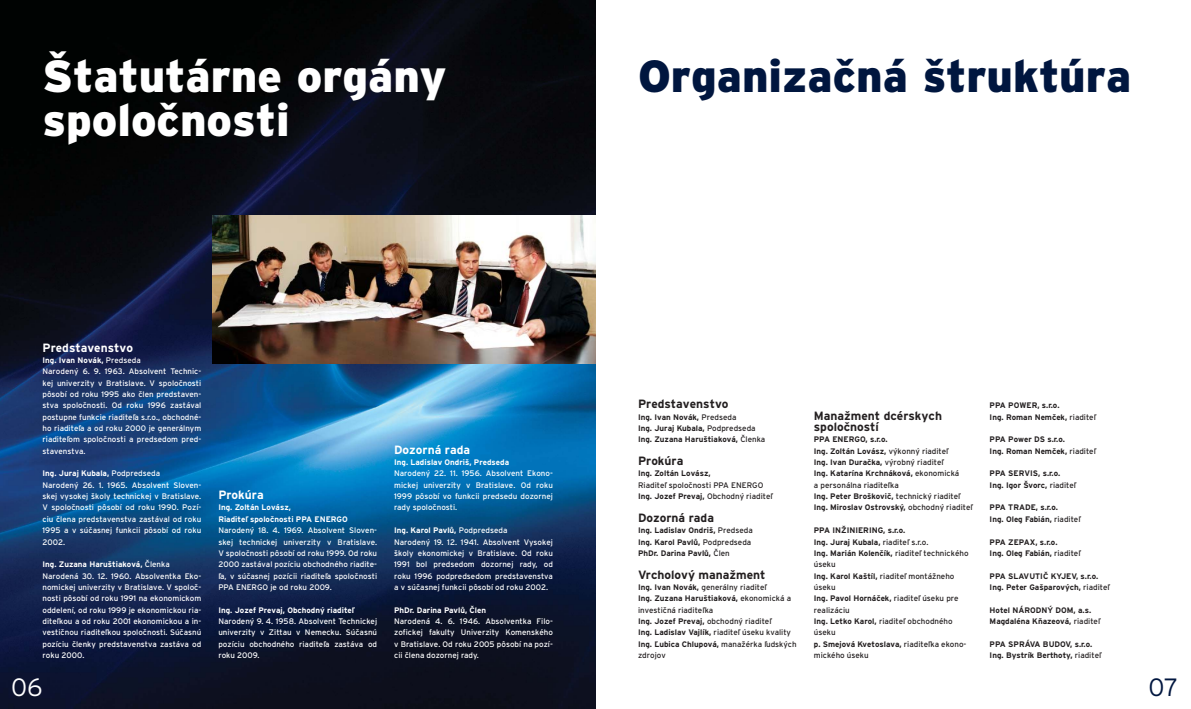
<style>
.page{position:relative;width:1191px;height:709px;background:#fff}
.page>*{position:absolute;margin:0;border:0;box-sizing:border-box;transform-origin:0 0}
.t1{font:900 45px/44px "Interstate CE";color:#fff}
.t2{font:900 45px "Interstate CE";color:#00163f}
.t3{font:300 25px "Interstate CE";color:#fff}
.t4{font:300 25px "Interstate CE";color:#00163f}
.t5{font:700 12px/11.3px "Interstate CE";color:#231f20}
.t6{font:700 12px "Interstate CE";color:#fff}
.t7{font:8px/11.3px "Interstate CE";color:#fff}
.t8{font:700 8px/11.3px "Interstate CE";color:#231f20}
.t9{font:8px/11.3px "Interstate CE";color:#231f20}
.t10{font:700 8px/11.3px "Interstate CE";color:#fff}
.s1{font-weight:700}
.s2{font-weight:400}
</style>
<div class="page">
<img style="left:0;top:0;width:595px;height:709px">
<img style="left:213px;top:215px;width:382px;height:148px">
<h1 class="t1" style="left:43px;top:58px;width:405px">Štatutárne orgány spoločnosti</h1>
<h3 class="t6" style="left:43px;top:343px;width:92px">Predstavenstvo</h3>
<p class="t7" style="left:43px;top:355px;width:160px"><span class="s1">Ing. Ivan Novák,</span> Predseda<br>Narodený 6. 9. 1963. Absolvent Technic&shy;kej univerzity v Bratislave. V spoločnosti pôsobí od roku 1995 ako člen predstaven&shy;stva spoločnosti. Od roku 1996 zastával postupne funkcie riaditeľa s.r.o., obchodné&shy;ho riaditeľa a od roku 2000 je generálnym riaditeľom spoločnosti a predsedom pred&shy;stavenstva.</p>
<p class="t7" style="left:43px;top:469px;width:160px"><span class="s1">Ing. Juraj Kubala,</span> Podpredseda<br>Narodený 26. 1. 1965. Absolvent Sloven&shy;skej vysokej školy technickej v Bratislave.<br>V spoločnosti pôsobí od roku 1990. Pozí&shy;ciu člena predstavenstva zastával od roku 1995 a v súčasnej funkcii pôsobí od roku 2002.</p>
<p class="t7" style="left:43px;top:559px;width:160px"><span class="s1">Ing. Zuzana Haruštiaková,</span> Členka Narodená 30. 12. 1960. Absolventka Eko&shy;nomickej univerzity v Bratislave. V spoloč&shy;nosti pôsobí od roku 1991 na ekonomickom oddelení, od roku 1999 je ekonomickou ria&shy;diteľkou a od roku 2001 ekonomickou a in&shy;vestičnou riaditeľkou spoločnosti. Súčasnú pozíciu členky predstavenstva zastáva od roku 2000.</p>
<h3 class="t6" style="left:218px;top:490px;width:47px">Prokúra</h3>
<p class="t10" style="left:218px;top:502px;width:131px">Ing. Zoltán Lovász,<br>Riaditeľ spoločnosti PPA ENERGO</p>
<p class="t7" style="left:218px;top:525px;width:160px;text-align:justify">Narodený 18. 4. 1969. Absolvent Sloven&shy;skej technickej univerzity v Bratislave.<br>V spoločnosti pôsobí od roku 1999. Od roku 2000 zastával pozíciu obchodného riadite&shy;ľa, v súčasnej pozícii riaditeľa spoločnosti PPA ENERGO je od roku 2009.</p>
<p class="t10" style="left:218px;top:604px;width:137px">Ing. Jozef Prevaj, Obchodný riaditeľ</p>
<p class="t7" style="left:218px;top:616px;width:160px;text-align:justify">Narodený 9. 4. 1958. Absolvent Technickej univerzity v Zittau v Nemecku. Súčasnú pozíciu obchodného riaditeľa zastáva od roku 2009.</p>
<h3 class="t6" style="left:394px;top:445px;width:77px">Dozorná rada</h3>
<p class="t10" style="left:394px;top:457px;width:116px">Ing. Ladislav Ondriš, Predseda</p>
<p class="t7" style="left:394px;top:469px;width:160px;text-align:justify">Narodený 22. 11. 1956. Absolvent Ekono&shy;mickej univerzity v Bratislave. Od roku 1999 pôsobí vo funkcii predsedu dozornej rady spoločnosti.</p>
<p class="t7" style="left:394px;top:525px;width:160px"><span class="s1">Ing. Karol Pavlů,</span> Podpredseda<br>Narodený 19. 12. 1941. Absolvent Vysokej školy ekonomickej v Bratislave. Od roku 1991 bol predsedom dozornej rady, od roku 1996 podpredsedom predstavenstva a v súčasnej funkcii pôsobí od roku 2002.</p>
<p class="t10" style="left:394px;top:604px;width:94px">PhDr. Darina Pavlů, Člen</p>
<p class="t7" style="left:394px;top:616px;width:160px;text-align:justify">Narodená 4. 6. 1946. Absolventka Filo&shy;zofickej fakulty Univerzity Komenského v Bratislave. Od roku 2005 pôsobí na pozí&shy;cii člena dozornej rady.</p>
<h1 class="t2" style="left:638px;top:59px;width:494px">Organizačná štruktúra</h1>
<h3 class="t5" style="left:638px;top:399px;width:92px">Predstavenstvo</h3>
<p class="t8" style="left:638px;top:412px;width:129px">Ing. Ivan Novák, <span class="s2">Predseda<br></span>Ing. Juraj Kubala, <span class="s2">Podpredseda<br></span>Ing. Zuzana Haruštiaková, <span class="s2">Členka</span></p>
<h3 class="t5" style="left:638px;top:456px;width:47px">Prokúra</h3>
<p class="t8" style="left:638px;top:468px;width:74px">Ing. Zoltán Lovász,</p>
<p class="t9" style="left:638px;top:480px;width:136px">Riaditeľ spoločnosti PPA ENERGO<br><span class="s1">Ing. Jozef Prevaj,</span> Obchodný riaditeľ</p>
<h3 class="t5" style="left:638px;top:513px;width:77px">Dozorná rada</h3>
<p class="t8" style="left:638px;top:525px;width:116px">Ing. Ladislav Ondriš, <span class="s2">Predseda<br></span>Ing. Karol Pavlů, <span class="s2">Podpredseda<br></span>PhDr. Darina Pavlů, <span class="s2">Člen</span></p>
<h3 class="t5" style="left:638px;top:569px;width:129px">Vrcholový manažment</h3>
<p class="t9" style="left:638px;top:582px;width:160px"><span class="s1">Ing. Ivan Novák,</span> generálny riaditeľ<br><span class="s1">Ing. Zuzana Haruštiaková,</span> ekonomická a investičná riaditeľka<br><span class="s1">Ing. Jozef Prevaj,</span> obchodný riaditeľ<br><span class="s1">Ing. Ladislav Vajlík,</span> riaditeľ úseku kvality <span class="s1">Ing. Ľubica Chlupová,</span> manažérka ľudských zdrojov</p>
<h3 class="t5" style="left:814px;top:411px;width:130px">Manažment dcérskych spoločností</h3>
<p class="t8" style="left:814px;top:434px;width:160px">PPA ENERGO, s.r.o.<br>Ing. Zoltán Lovász, <span class="s2">výkonný riaditeľ<br></span>Ing. Ivan Duračka, <span class="s2">výrobný riaditeľ<br></span>Ing. Katarína Krchnáková, <span class="s2">ekonomická<br>a personálna riaditeľka<br></span>Ing. Peter Broškovič, <span class="s2">technický riaditeľ </span>Ing. Miroslav Ostrovský, <span class="s2">obchodný riaditeľ</span></p>
<p class="t9" style="left:814px;top:525px;width:156px"><span class="s1">PPA INŽINIERING, s.r.o.<br>Ing. Juraj Kubala,</span> riaditeľ s.r.o.<br><span class="s1">Ing. Marián Kolenčík,</span> riaditeľ technického úseku<br><span class="s1">Ing. Karol Kaštíl,</span> riaditeľ montážneho úseku<br><span class="s1">Ing. Pavol Hornáček,</span> riaditeľ úseku pre realizáciu<br><span class="s1">Ing. Letko Karol,</span> riaditeľ obchodného úseku<br><span class="s1">p. Smejová Kvetoslava,</span> riaditeľka ekono&shy;mického úseku</p>
<p class="t8" style="left:989px;top:400px;width:108px">PPA POWER, s.r.o.<br>Ing. Roman Nemček, <span class="s2">riaditeľ</span></p>
<p class="t8" style="left:989px;top:434px;width:108px">PPA Power DS s.r.o.<br>Ing. Roman Nemček, <span class="s2">riaditeľ</span></p>
<p class="t8" style="left:989px;top:468px;width:88px">PPA SERVIS, s.r.o.<br>Ing. Igor Švorc, <span class="s2">riaditeľ</span></p>
<p class="t8" style="left:989px;top:502px;width:92px">PPA TRADE, s.r.o.<br>Ing. Oleg Fabián, <span class="s2">riaditeľ</span></p>
<p class="t8" style="left:989px;top:536px;width:92px">PPA ZEPAX, s.r.o.<br>Ing. Oleg Fabián, <span class="s2">riaditeľ</span></p>
<p class="t8" style="left:989px;top:570px;width:121px">PPA SLAVUTIČ KYJEV, s.r.o.<br>Ing. Peter Gašparových, <span class="s2">riaditeľ</span></p>
<p class="t8" style="left:989px;top:604px;width:112px">Hotel NÁRODNÝ DOM, a.s.<br>Magdaléna Kňazeová, <span class="s2">riaditeľ</span></p>
<p class="t8" style="left:989px;top:638px;width:113px">PPA SPRÁVA BUDOV, s.r.o.<br>Ing. Bystrík Berthoty, <span class="s2">riaditeľ</span></p>
<h2 class="t3" style="left:11px;top:677px;width:33px">06</h2>
<h2 class="t4" style="left:1148px;top:677px;width:31px">07</h2>
</div>
